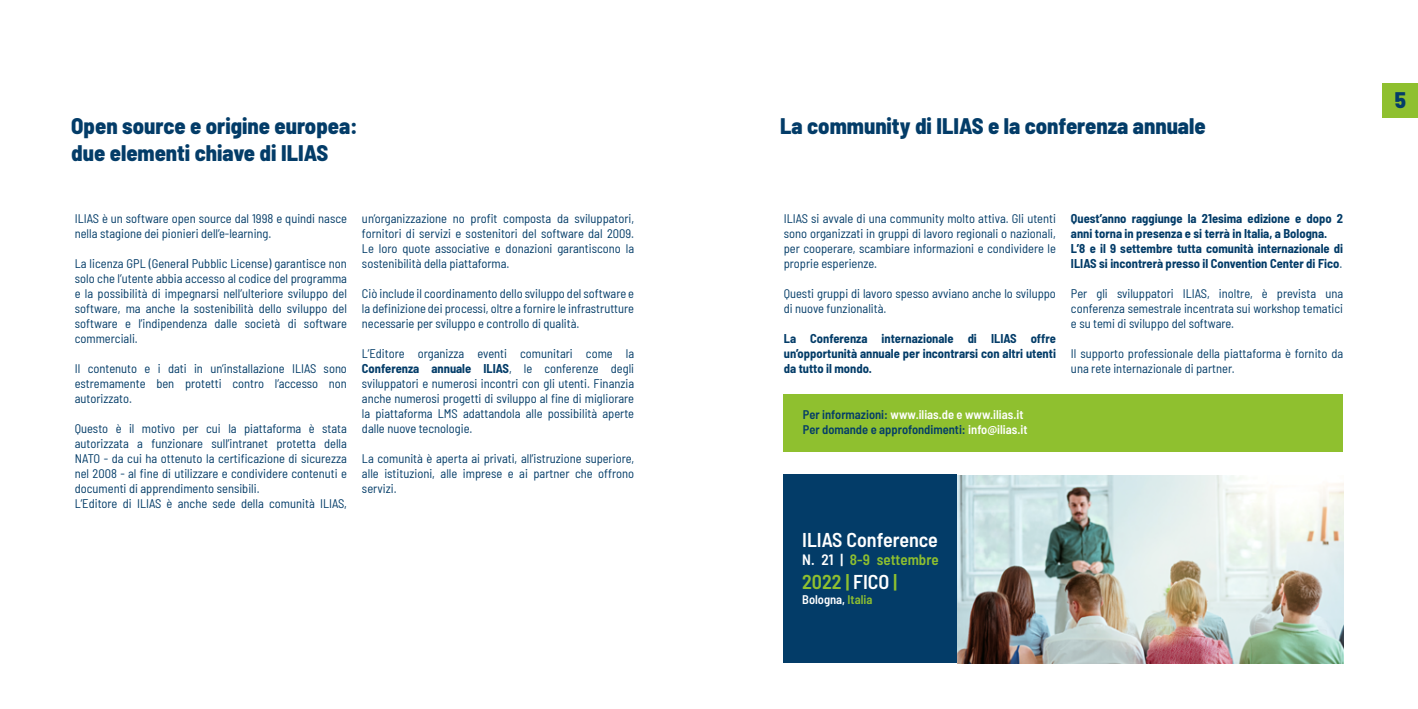
<style>
.page{position:relative;width:1418px;height:709px;background:#fff}
.page>*{position:absolute;margin:0;border:0;box-sizing:border-box;transform-origin:0 0}
.t1{font:800 semi-condensed 22.5px "Barlow";color:#033c68}
.t2{font:600 semi-condensed 20px "Barlow";color:#fff}
.t3{font:600 semi-condensed 20px "Barlow";color:#8fc02f}
.t4{font:600 semi-condensed 15px "Barlow";color:#8fc02f}
.t5{font:semi-condensed 12.5px/15px "Barlow";color:#033c68;text-align:justify}
.t6{font:700 semi-condensed 12.5px/15px "Barlow";color:#033c68;text-align:justify}
.t7{font:600 semi-condensed 12.5px/15px "Barlow";color:#033c68}
.t8{font:600 semi-condensed 12.5px "Barlow";color:#fff}
.s1{font-family:"Arial";font-stretch:normal}
.s2{font-weight:700}
.s3{color:#fff}
.s4{font-weight:400}
.s5{color:#8fc02f}
</style>
<div class="page">
<div style="left:783px;top:394px;width:560px;height:58px;background:#8fc02f"></div>
<div style="left:1382px;top:83px;width:35px;height:34px;background:#8fc02f"></div>
<img style="left:957px;top:475px;width:386px;height:189px">
<div style="left:783px;top:474px;width:174px;height:189px;background:#033c68"></div>
<h1 class="t1" style="left:71px;top:110px;width:288px">Open source e origine europea:</h1>
<h1 class="t1" style="left:780px;top:110px;width:427px">La community di ILIAS e la conferenza annuale</h1>
<h1 class="t1" style="left:71px;top:137px;width:258px">due elementi chiave di ILIAS</h1>
<p class="t5" style="left:75px;top:210px;width:274px">ILIAS è un software open source dal 1998 e quindi nasce nella stagione dei pionieri dell’e-learning.</p>
<p class="t5" style="left:75px;top:255px;width:274px">La licenza GPL (Genera<span class="s1">l</span> Pubblic License) garantisce non solo che l’utente abbia accesso al codice del programma e la possibilità di impegnarsi nell’ulteriore sviluppo del software, ma anche la sostenibilità dello sviluppo del software e l’indipendenza dalle società di software commerciali.</p>
<p class="t5" style="left:75px;top:360px;width:274px">Il contenuto e i dati in un’installazione ILIAS sono estremamente ben protetti contro l’accesso non autorizzato.</p>
<p class="t5" style="left:75px;top:420px;width:274px;text-align:left">Questo è il motivo per cui la piattaforma è stata autorizzata a funzionare sull’intranet protetta della NATO - da cui ha ottenuto la certificazione di sicurezza nel 2008 - al fine di utilizzare e condividere contenuti e documenti di apprendimento sensibili.<br>L’Editore di ILIAS è anche sede della comunità ILIAS,</p>
<p class="t5" style="left:362px;top:210px;width:274px">un’organizzazione no profit composta da sviluppatori, fornitori di servizi e sostenitori del software dal 2009.<br>Le loro quote associative e donazioni garantiscono la sostenibilità della piattaforma.</p>
<p class="t5" style="left:362px;top:285px;width:274px">Ciò include il coordinamento dello sviluppo del software e la definizione dei processi, oltre a fornire le infrastrutture necessarie per sviluppo e controllo di qualità.</p>
<p class="t5" style="left:362px;top:345px;width:274px">L’Editore organizza eventi comunitari come la <span class="s2">Conferenza annuale ILIAS</span>, le conferenze degli sviluppatori e numerosi incontri con gli utenti. Finanzia anche numerosi progetti di sviluppo al fine di migliorare la piattaforma LMS adattandola alle possibilità aperte dalle nuove tecnologie.</p>
<p class="t5" style="left:362px;top:450px;width:274px">La comunità è aperta ai privati, all’istruzione superiore, alle istituzioni, alle imprese e ai partner che offrono servizi.</p>
<p class="t5" style="left:783px;top:210px;width:274px">ILIAS si avvale di una community molto attiva. Gli utenti sono organizzati in gruppi di lavoro regionali o nazionali, per cooperare, scambiare informazioni e condividere le proprie esperienze.</p>
<p class="t5" style="left:783px;top:285px;width:274px">Questi gruppi di lavoro spesso avviano anche lo sviluppo di nuove funzionalità.</p>
<p class="t6" style="left:783px;top:330px;width:274px">La Conferenza internazionale di ILIAS offre un’opportunità annuale per incontrarsi con altri utenti da tutto il mondo.</p>
<p class="t7" style="left:803px;top:406px;width:226px">Per informazioni: <span class="s3">www.ilias.de e www.ilias.it<br></span>Per domande e approfondimenti: <span class="s3">info@ilias.it</span></p>
<p class="t6" style="left:1070px;top:210px;width:274px;text-align:left">Quest’anno raggiunge la 21esima edizione e dopo 2 anni torna in presenza e si terrà in Italia, a Bologna.<br>L’8 e il 9 settembre tutta comunità internazionale di ILIAS si incontrerà presso il Convention Center di Fico<span class="s4">.</span></p>
<p class="t5" style="left:1070px;top:285px;width:274px">Per gli sviluppatori ILIAS, inoltre, è prevista una conferenza semestrale incentrata sui workshop tematici e su temi di sviluppo del software.</p>
<p class="t5" style="left:1070px;top:345px;width:274px">Il supporto professionale della piattaforma è fornito da una rete internazionale di partner.</p>
<h2 class="t2" style="left:802px;top:525px;width:137px">ILIAS Conference</h2>
<p class="t4" style="left:802px;top:549px;width:138px"><span class="s3">N. 21 |</span> 8-9 settembre</p>
<h2 class="t3" style="left:802px;top:567px;width:96px">2022 | <span class="s3">FICO</span> |</h2>
<p class="t8" style="left:802px;top:590px;width:72px">Bologna, <span class="s5">Italia</span></p>
<h1 class="t1" style="left:1394px;top:84px;width:13px">5</h1>
</div>
